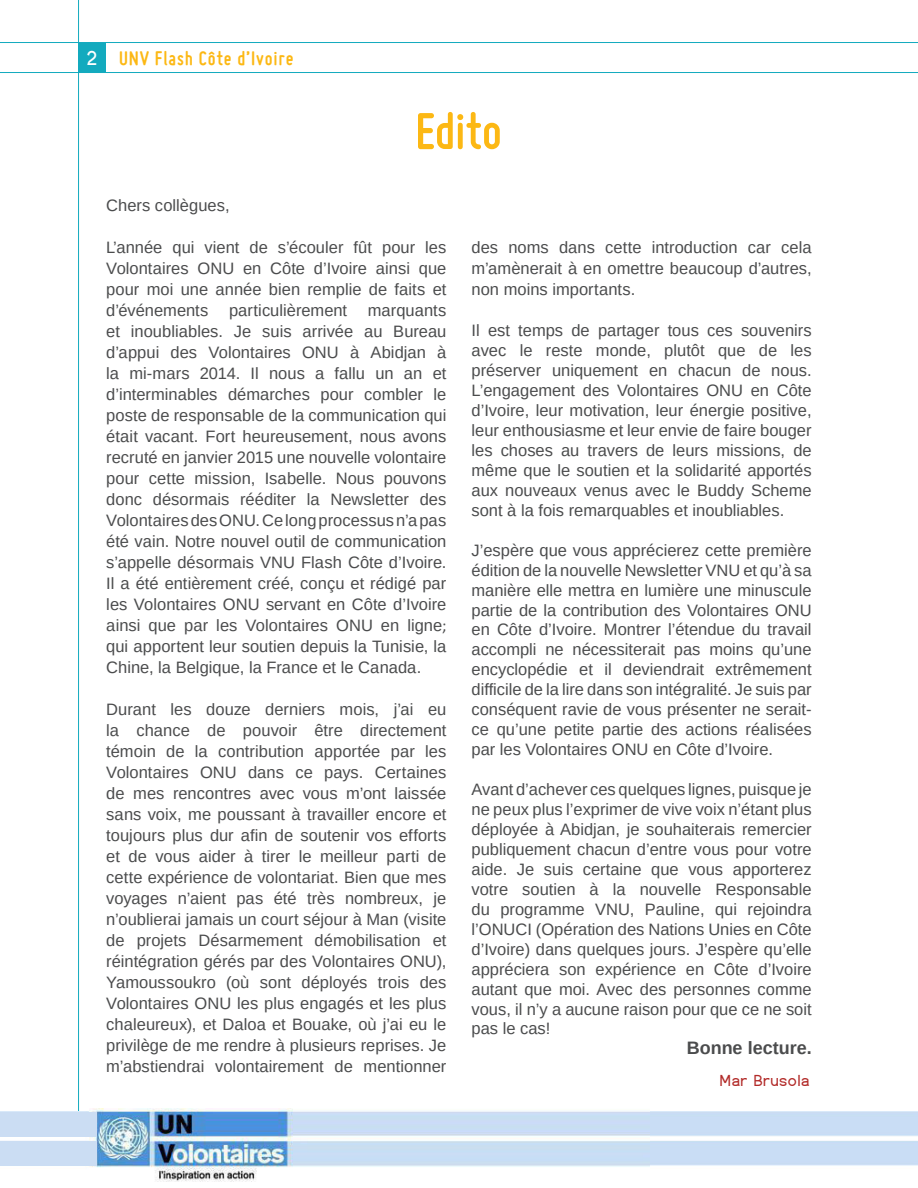
<style>
.page{position:relative;width:918px;height:1188px;background:#fff}
.page>*{position:absolute;margin:0;border:0;box-sizing:border-box;transform-origin:0 0}
.Green_subtitle_16{font:700 54px "Miso";letter-spacing:-.005em;color:#fcb814}
.Red_Heading_Master{font:700 21px "Miso";letter-spacing:.045em;color:#fcb814}
.t1{font:700 18px "Arimo";color:#4b4c4d}
.t2{font:700 18px "Caviar Dreams";color:#fff}
.Body_text_normal{font:16.5px/21px "Arimo";color:#4b4c4d;text-align:justify}
.Brown_subtitle{font:700 16.5px "Dustismo";letter-spacing:.01em;color:#b22b29}
.s1{font-family:"Calibri"}
</style>
<div class="page">
<hr style="left:0;top:42px;width:918px;height:1px;background:#13aabe">
<hr style="left:0;top:72px;width:918px;height:1px;background:#13aabe">
<hr style="left:78px;top:0;width:1px;height:1174px;background:#13aabe">
<div style="left:78px;top:43px;width:28px;height:29px;background:#13aabe"></div>
<img style="left:0;top:1112px;width:918px;height:62px">
<img style="left:89px;top:1108px;width:560px;height:73px">
<div style="left:0;top:1112px;width:96px;height:24px;background:#cbddf3"></div>
<div style="left:0;top:1141px;width:96px;height:25px;background:#cbddf3"></div>
<p class="t2" style="left:86px;top:47px;width:13px">2</p>
<p class="Red_Heading_Master" style="left:119px;top:47px;width:176px">UNV Flash Côte d’Ivoire</p>
<p class="Green_subtitle_16" style="left:415px;top:100px;width:88px">Edito</p>
<p class="Body_text_normal" style="left:106px;top:195px;width:125px">Chers collègues,</p>
<p class="Body_text_normal" style="left:106px;top:237px;width:342px">L’année qui vient de s’écouler fût pour les Volontaires ONU en Côte d’Ivoire ainsi que pour moi une année bien remplie de faits et d’événements particulièrement marquants et inoubliables. Je suis arrivée au Bureau d’appui des Volontaires ONU à Abidjan à la mi-mars 2014. Il nous a fallu un an et d’interminables démarches pour combler le poste de responsable de la communication qui était vacant. Fort heureusement, nous avons recruté en janvier 2015 une nouvelle volontaire pour cette mission, Isabelle. Nous pouvons donc désormais rééditer la Newsletter des Volontaires des ONU. Ce long processus n’a pas été vain. Notre nouvel outil de communication s’appelle désormais VNU Flash Côte d’Ivoire.<br>Il a été entièrement créé, conçu et rédigé par les Volontaires ONU servant en Côte d’Ivoire ainsi que par les Volontaires ONU en ligne<span class="s1">; </span>qui apportent leur soutien depuis la Tunisie, la Chine, la Belgique, la France et le Canada.</p>
<p class="Body_text_normal" style="left:106px;top:699px;width:342px">Durant les douze derniers mois, j’ai eu la chance de pouvoir être directement témoin de la contribution apportée par les Volontaires ONU dans ce pays. Certaines de mes rencontres avec vous m’ont laissée sans voix, me poussant à travailler encore et toujours plus dur afin de soutenir vos efforts et de vous aider à tirer le meilleur parti de cette expérience de volontariat. Bien que mes voyages n’aient pas été très nombreux, je n’oublierai jamais un court séjour à Man (visite de projets Désarmement démobilisation et réintégration gérés par des Volontaires ONU), Yamoussoukro (où sont déployés trois des Volontaires ONU les plus engagés et les plus chaleureux), et Daloa et Bouake, où j’ai eu le privilège de me rendre à plusieurs reprises. Je m’abstiendrai volontairement de mentionner</p>
<p class="Body_text_normal" style="left:472px;top:237px;width:342px">des noms dans cette introduction car cela m’amènerait à en omettre beaucoup d’autres, non moins importants.</p>
<p class="Body_text_normal" style="left:472px;top:321px;width:342px;line-height:20px">Il est temps de partager tous ces souvenirs avec le reste monde, plutôt que de les préserver uniquement en chacun de nous.<br>L’engagement des Volontaires ONU en Côte d’Ivoire, leur motivation, leur énergie positive, leur enthousiasme et leur envie de faire bouger les choses au travers de leurs missions, de même que le soutien et la solidarité apportés aux nouveaux venus avec le Buddy Scheme sont à la fois remarquables et inoubliables.</p>
<p class="Body_text_normal" style="left:472px;top:540px;width:342px;line-height:20px">J’espère que vous apprécierez cette première édition de la nouvelle Newsletter VNU et qu’à sa manière elle mettra en lumière une minuscule partie de la contribution des Volontaires ONU en Côte d’Ivoire. Montrer l’étendue du travail accompli ne nécessiterait pas moins qu’une encyclopédie et il deviendrait extrêmement difficile de la lire dans son intégralité. Je suis par conséquent ravie de vous présenter ne serait&shy;ce qu’une petite partie des actions réalisées par les Volontaires ONU en Côte d’Ivoire.</p>
<p class="Body_text_normal" style="left:472px;top:780px;width:342px;line-height:20px">Avant d’achever ces quelques lignes, puisque je ne peux plus l’exprimer de vive voix n’étant plus déployée à Abidjan, je souhaiterais remercier publiquement chacun d’entre vous pour votre aide. Je suis certaine que vous apporterez votre soutien à la nouvelle Responsable du programme VNU, Pauline, qui rejoindra l’ONUCI (Opération des Nations Unies en Côte d’Ivoire) dans quelques jours. J’espère qu’elle appréciera son expérience en Côte d’Ivoire autant que moi. Avec des personnes comme vous, il n’y a aucune raison pour que ce ne soit pas le cas!</p>
<p class="t1" style="left:687px;top:1036px;width:127px">Bonne lecture.</p>
<p class="Brown_subtitle" style="left:720px;top:1072px;width:91px">Mar Brusola</p>
</div>
